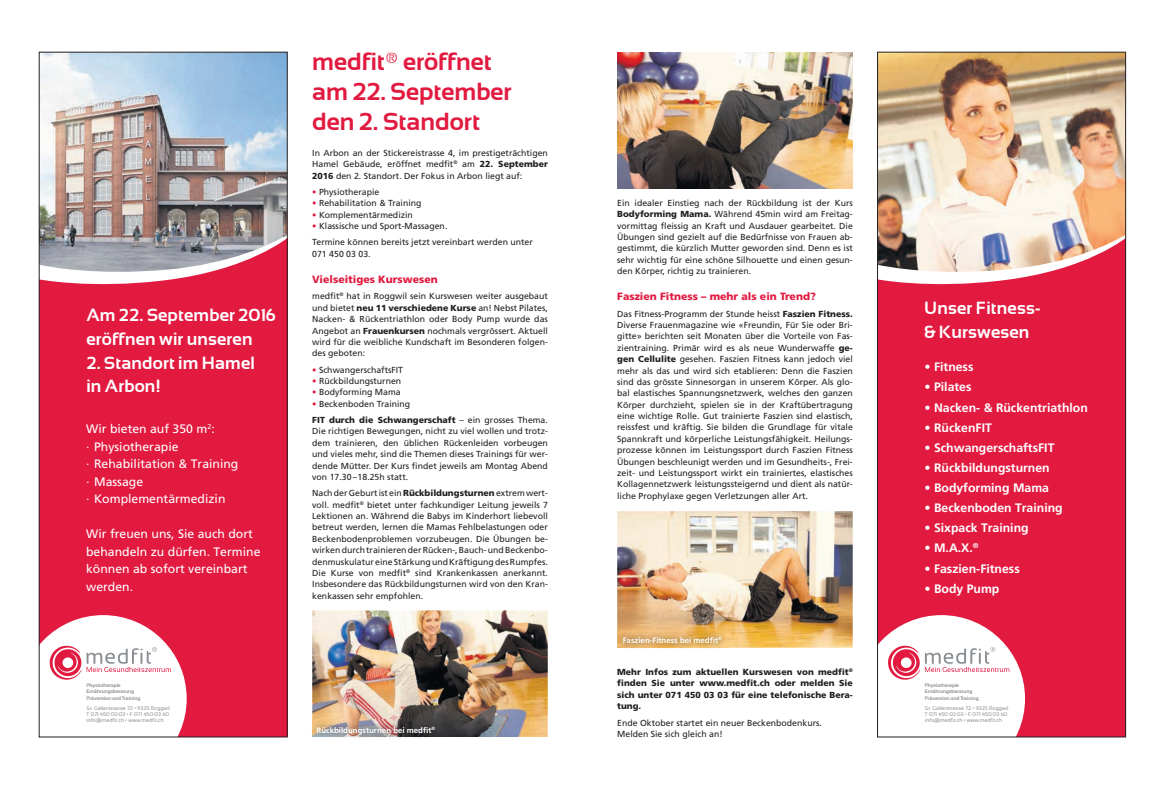
<style>
.page{position:relative;width:1166px;height:794px;background:#fff}
.page>*{position:absolute;margin:0;border:0;box-sizing:border-box;transform-origin:0 0}
.t1{font:700 24.5px/29.8px "Sansation";color:#e21a40}
.t2{font:700 17.5px/23.6px "Sansation";letter-spacing:.01em;color:#fff}
.t3{font:700 12.25px "Frutiger";color:#fff}
.t4{font:12.25px/17.5px "Frutiger";color:#fff}
.t5{font:900 10.5px "Frutiger";color:#e21a40}
.t6{font:8.75px/11.4px "Frutiger";color:#231f20;text-align:justify}
.t7{font:900 8.75px/11.4px "Frutiger";color:#231f20;text-align:justify}
.t8{font:700 7.88px "Frutiger";color:#fff}
.t9{font:5.25px/6.3px "Sansation";letter-spacing:.01em;color:#898e93}
.t10{font:700 4.99px/6.5px "Sansation";color:#898e93}
.s1{font-weight:900}
.s2{color:#e21a40}
</style>
<div class="page">
<div style="left:41px;top:276px;width:244px;height:459px;background:#e21a40"></div>
<img style="left:41px;top:54px;width:244px;height:222px">
<svg style="left:41px;top:615px;width:146px;height:120px"></svg>
<div style="left:879px;top:276px;width:245px;height:459px;background:#e21a40"></div>
<img style="left:879px;top:54px;width:245px;height:222px">
<svg style="left:879px;top:615px;width:146px;height:120px"></svg>
<div style="left:877px;top:52px;width:249px;height:685px;border:1px solid #231f20"></div>
<img style="left:312px;top:610px;width:236px;height:127px">
<img style="left:617px;top:52px;width:236px;height:137px">
<img style="left:617px;top:511px;width:236px;height:136px">
<img style="left:312px;top:720px;width:129px;height:17px">
<img style="left:617px;top:647px;width:111px;height:1px">
<img style="left:617px;top:630px;width:111px;height:17px">
<h2 class="t2" style="left:86px;top:303px;width:191px">Am 22. September 2016 eröffnen wir unseren</h2>
<h2 class="t2" style="left:86px;top:351px;width:170px">2. Standort im Hamel in Arbon!</h2>
<h3 class="t4" style="left:86px;top:420px;width:154px">Wir bieten auf 350 m<sup>2</sup>:<br>· Physiotherapie<br>· Rehabilitation &amp; Training · Massage<br>· Komplementärmedizin</h3>
<h3 class="t4" style="left:86px;top:525px;width:176px">Wir freuen uns, Sie auch dort behandeln zu dürfen. Termine können ab sofort vereinbart werden.</h3>
<p class="t10" style="left:86px;top:682px;width:55px">Physiotherapie<br>Ernährungsberatung<br>Prävention und Training</p>
<p class="t9" style="left:87px;top:704px;width:85px">St. Gallerstrasse 72 • 9325 Roggwil<br>T 071 450 03 03 • F 071 450 03 60 info@medfit.ch • www.medfit.ch</p>
<h1 class="t1" style="left:312px;top:46px;width:201px">medfit® eröffnet am 22. September den 2. Standort</h1>
<p class="t6" style="left:312px;top:147px;width:237px">In Arbon an der Stickereistrasse 4, im prestigeträchtigen Hamel Gebäude, eröffnet medfit<sup>®</sup> am <span class="s1">22. September 2016</span> den 2. Standort. Der Fokus in Arbon liegt auf:</p>
<p class="t6" style="left:312px;top:186px;width:69px"><span class="s2">•</span> Physiotherapie</p>
<p class="t6" style="left:312px;top:198px;width:111px"><span class="s2">•</span> Rehabilitation &amp; Training</p>
<p class="t6" style="left:312px;top:209px;width:102px"><span class="s2">•</span> Komplementärmedizin</p>
<p class="t6" style="left:312px;top:218px;width:222px;line-height:16.4px"><span class="s2">•</span> Klassische und Sport-Massagen.<br>Termine können bereits jetzt vereinbart werden unter</p>
<p class="t6" style="left:312px;top:248px;width:60px">071 450 03 03.</p>
<p class="t5" style="left:312px;top:273px;width:127px">Vielseitiges Kurswesen</p>
<p class="t6" style="left:312px;top:291px;width:237px">medfit<sup>®</sup> hat in Roggwil sein Kurswesen weiter ausgebaut und bietet <span class="s1">neu 11 verschiedene Kurse</span> an! Nebst Pilates, Nacken- &amp; Rückentriathlon oder Body Pump wurde das Angebot an <span class="s1">Frauenkursen</span> nochmals vergrössert. Aktuell wird für die weibliche Kundschaft im Besonderen folgen&shy;des geboten:</p>
<p class="t6" style="left:312px;top:364px;width:92px"><span class="s2">•</span> SchwangerschaftsFIT</p>
<p class="t6" style="left:312px;top:375px;width:90px"><span class="s2">•</span> Rückbildungsturnen</p>
<p class="t6" style="left:312px;top:387px;width:90px"><span class="s2">•</span> Bodyforming Mama</p>
<p class="t6" style="left:312px;top:395px;width:237px;line-height:16.4px"><span class="s2">•</span> Beckenboden Training<br><span class="s1">FIT durch die Schwangerschaft</span> – ein grosses Thema.</p>
<p class="t6" style="left:312px;top:426px;width:237px">Die richtigen Bewegungen, nicht zu viel wollen und trotz&shy;dem trainieren, den üblichen Rückenleiden vorbeugen und vieles mehr, sind die Themen dieses Trainings für wer&shy;dende Mütter. Der Kurs findet jeweils am Montag Abend von 17.30 –18.25h statt.</p>
<p class="t6" style="left:312px;top:487px;width:237px">Nach der Geburt ist ein <span class="s1">Rückbildungsturnen</span> extrem wert&shy;voll. medfit<sup>®</sup> bietet unter fachkundiger Leitung jeweils 7<br>Lektionen an. Während die Babys im Kinderhort liebevoll betreut werden, lernen die Mamas Fehlbelastungen oder Beckenbodenproblemen vorzubeugen. Die Übungen be&shy;wirken durch trainieren der Rücken-, Bauch- und Beckenbo&shy;denmuskulatur eine Stärkung und Kräftigung des Rumpfes.<br>Die Kurse von medfit<sup>®</sup> sind Krankenkassen anerkannt.<br>Insbesondere das Rückbildungsturnen wird von den Kran&shy;kenkassen sehr empfohlen.</p>
<p class="t8" style="left:317px;top:725px;width:120px">Rückbildungsturnen bei medfit<sup>®</sup></p>
<p class="t6" style="left:617px;top:197px;width:237px">Ein idealer Einstieg nach der Rückbildung ist der Kurs <span class="s1">Bodyforming Mama.</span> Während 45min wird am Freitag&shy;vormittag fleissig an Kraft und Ausdauer gearbeitet. Die Übungen sind gezielt auf die Bedürfnisse von Frauen ab&shy;gestimmt, die kürzlich Mutter geworden sind. Denn es ist sehr wichtig für eine schöne Silhouette und einen gesun&shy;den Körper, richtig zu trainieren.</p>
<p class="t5" style="left:617px;top:290px;width:200px">Faszien Fitness – mehr als ein Trend?</p>
<p class="t6" style="left:617px;top:308px;width:237px">Das Fitness-Programm der Stunde heisst <span class="s1">Faszien Fitness.<br></span>Diverse Frauenmagazine wie «Freundin, Für Sie oder Bri&shy;gitte» berichten seit Monaten über die Vorteile von Fas&shy;zientraining. Primär wird es als neue Wunderwaffe <span class="s1">ge&shy;gen Cellulite</span> gesehen. Faszien Fitness kann jedoch viel mehr als das und wird sich etablieren: Denn die Faszien sind das grösste Sinnesorgan in unserem Körper. Als glo&shy;bal elastisches Spannungsnetzwerk, welches den ganzen Körper durchzieht, spielen sie in der Kraftübertragung eine wichtige Rolle. Gut trainierte Faszien sind elastisch, reissfest und kräftig. Sie bilden die Grundlage für vitale Spannkraft und körperliche Leistungsfähigkeit. Heilungs&shy;prozesse können im Leistungssport durch Faszien Fitness Übungen beschleunigt werden und im Gesundheits-, Frei&shy;zeit- und Leistungssport wirkt ein trainiertes, elastisches Kollagennetzwerk leistungssteigernd und dient als natür&shy;liche Prophylaxe gegen Verletzungen aller Art.</p>
<p class="t8" style="left:623px;top:635px;width:101px">Faszien-Fitness bei medfit<sup>®</sup></p>
<p class="t7" style="left:617px;top:666px;width:237px">Mehr Infos zum aktuellen Kurswesen von medfit<sup>® </sup>finden Sie unter www.medfit.ch oder melden Sie sich unter 071 450 03 03 für eine telefonische Bera&shy;tung.</p>
<p class="t6" style="left:617px;top:717px;width:206px">Ende Oktober startet ein neuer Beckenbodenkurs.<br>Melden Sie sich gleich an!</p>
<h2 class="t2" style="left:924px;top:296px;width:118px">Unser Fitness-&amp; Kurswesen</h2>
<h3 class="t3" style="left:924px;top:360px;width:51px">• Fitness</h3>
<h3 class="t3" style="left:924px;top:380px;width:48px">• Pilates</h3>
<h3 class="t3" style="left:924px;top:400px;width:165px">• Nacken- &amp; Rückentriathlon</h3>
<h3 class="t3" style="left:924px;top:420px;width:69px">• RückenFIT</h3>
<h3 class="t3" style="left:924px;top:440px;width:131px">• SchwangerschaftsFIT</h3>
<h3 class="t3" style="left:924px;top:460px;width:127px">• Rückbildungsturnen</h3>
<h3 class="t3" style="left:924px;top:480px;width:126px">• Bodyforming Mama</h3>
<h3 class="t3" style="left:924px;top:501px;width:140px">• Beckenboden Training</h3>
<h3 class="t3" style="left:924px;top:521px;width:106px">• Sixpack Training</h3>
<h3 class="t3" style="left:924px;top:541px;width:56px">• M.A.X.<sup>®</sup></h3>
<h3 class="t3" style="left:924px;top:561px;width:97px">• Faszien-Fitness</h3>
<h3 class="t3" style="left:924px;top:581px;width:76px">• Body Pump</h3>
<p class="t10" style="left:925px;top:682px;width:55px">Physiotherapie<br>Ernährungsberatung<br>Prävention und Training</p>
<p class="t9" style="left:925px;top:704px;width:85px">St. Gallerstrasse 72 • 9325 Roggwil<br>T 071 450 03 03 • F 071 450 03 60 info@medfit.ch • www.medfit.ch</p>
</div>
